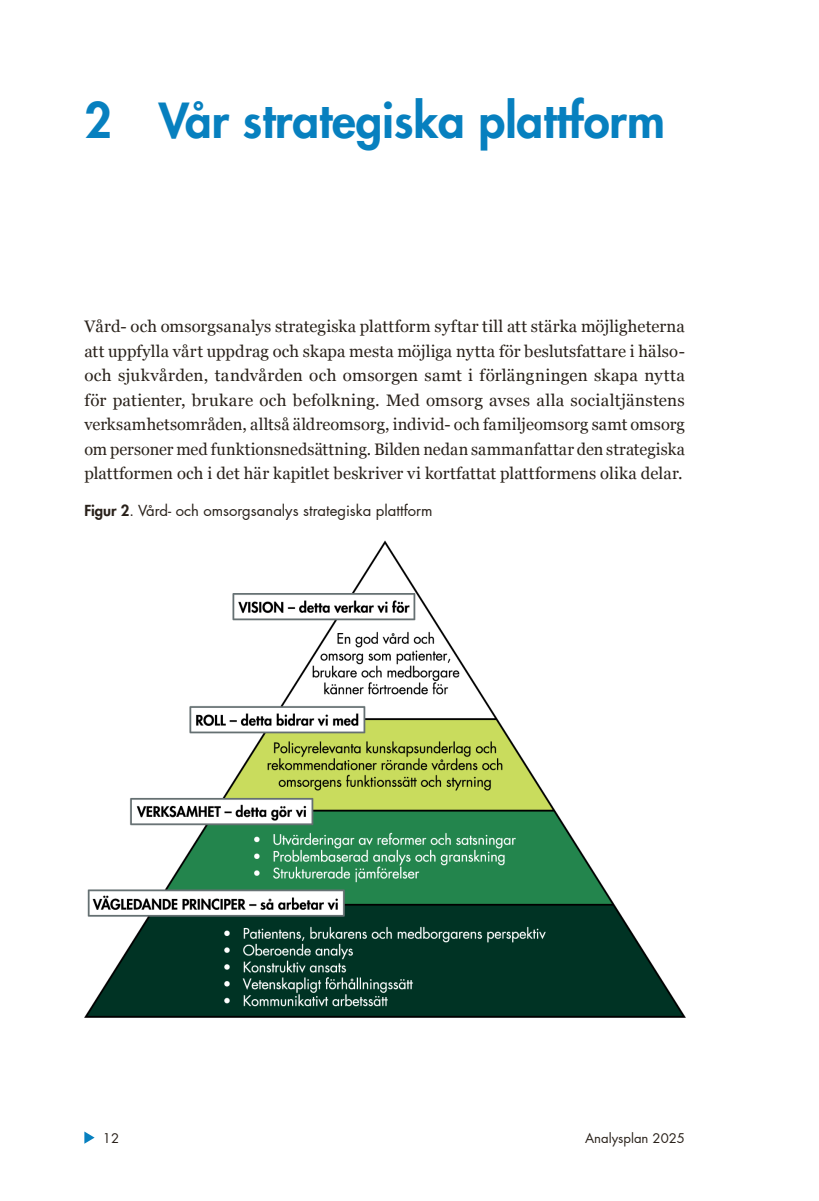
<style>
.page{position:relative;width:819px;height:1201px;background:#fff}
.page>*{position:absolute;margin:0;border:0;box-sizing:border-box;transform-origin:0 0}
.H1_-_Blå{font:800 47.25px "Futura LT Pro";color:#0780bf}
.P_-_Ej_indrag{font:16.62px/24.5px "Georgia";letter-spacing:.005em;color:#29211a;text-align:justify}
.Överrubrik{font:14.88px "Futura LT Pro";color:#29211a}
.t1{font:13.12px "Futura LT Pro";color:#29211a}
.s1{font-weight:800}
</style>
<div class="page">
<svg style="left:84px;top:1131px;width:11px;height:12px"></svg>
<img style="left:84px;top:540px;width:601px;height:477px">
<h1 class="H1_-_Blå" style="left:84px;top:85px;width:582px">2 Vår strategiska plattform</h1>
<p class="P_-_Ej_indrag" style="left:84px;top:313px;width:602px">Vård- och omsorgsanalys strategiska plattform syftar till att stärka möjligheterna att uppfylla vårt uppdrag och skapa mesta möjliga nytta för beslutsfattare i hälso&shy;och sjukvården, tandvården och omsorgen samt i förlängningen skapa nytta för patienter, brukare och befolkning. Med omsorg avses alla socialtjänstens verksamhetsområden, alltså äldreomsorg, individ- och familjeomsorg samt omsorg om personer med funktionsnedsättning. Bilden nedan sammanfattar den strategiska plattformen och i det här kapitlet beskriver vi kortfattat plattformens olika delar.</p>
<p class="Överrubrik" style="left:84px;top:500px;width:350px"><span class="s1">Figur 2</span>. Vård- och omsorgsanalys strategiska plattform</p>
<p class="t1" style="left:103px;top:1129px;width:18px">12</p>
<p class="t1" style="left:585px;top:1129px;width:101px">Analysplan 2025</p>
</div>
